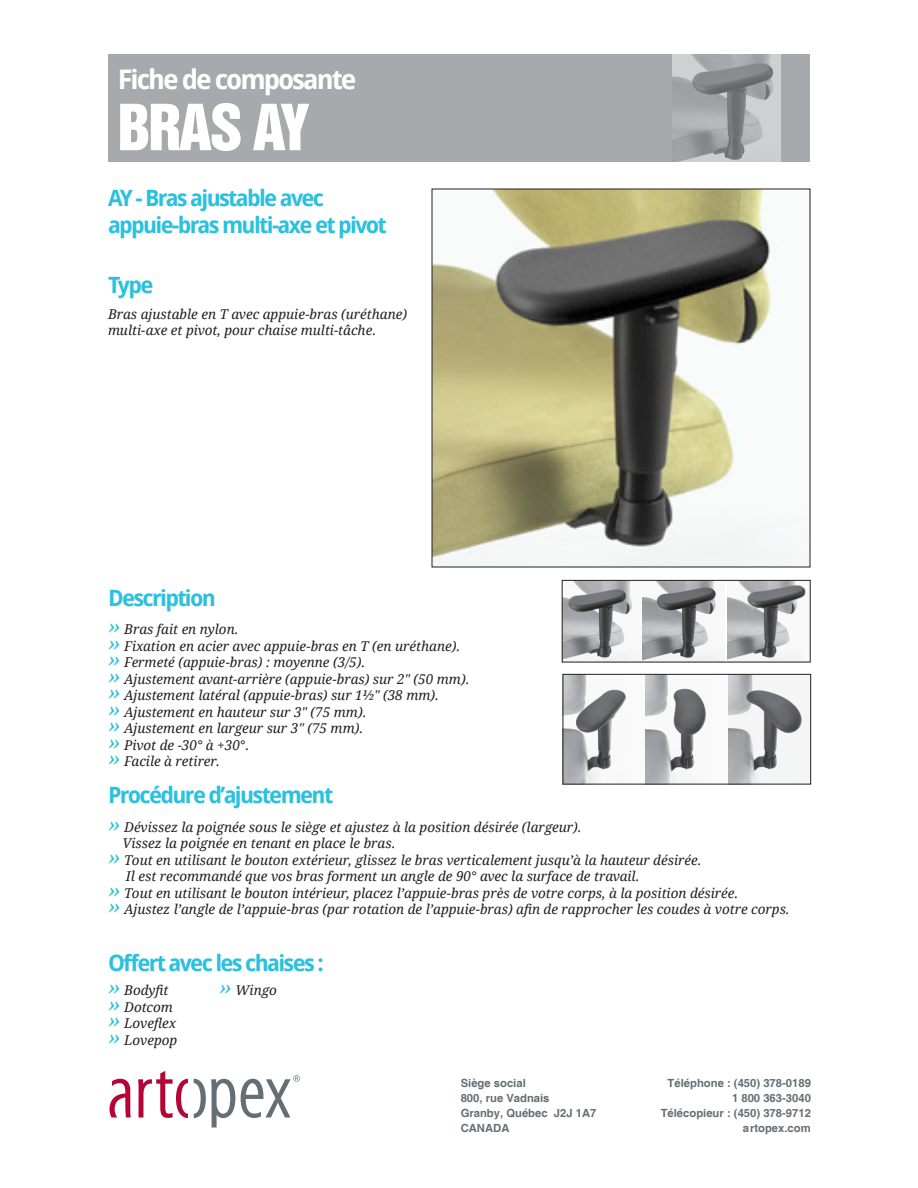
<style>
.page{position:relative;width:918px;height:1188px;background:#fff}
.page>*{position:absolute;margin:0;border:0;box-sizing:border-box;transform-origin:0 0}
.t1{font:58.2px "Switzerland Inserat Plain";letter-spacing:-.04em;color:#fff}
.t2{font:700 27px "Droid Sans";letter-spacing:-.075em;color:#fff}
.t3{font:700 22.5px "Droid Sans";letter-spacing:-.075em;color:#2bc1de}
.t4{font:italic 13.5px/16.5px "Droid Serif";color:#231f20}
.t5{font:700 11.25px/15px "Helvetica";color:#646f75}
.s1{font-size:22.5px;color:#2bc1de}
</style>
<div class="page">
<div style="left:108px;top:54px;width:702px;height:108px;background:#a8a9ad"></div>
<svg style="left:109px;top:1079px;width:22px;height:39px"></svg>
<svg style="left:138px;top:1071px;width:50px;height:47px"></svg>
<svg style="left:194px;top:1079px;width:41px;height:49px"></svg>
<svg style="left:241px;top:1075px;width:59px;height:43px"></svg>
<img style="left:673px;top:54px;width:108px;height:108px">
<img style="left:434px;top:191px;width:365px;height:374px">
<img style="left:565px;top:676px;width:244px;height:106px">
<div style="left:563px;top:674px;width:248px;height:110px;border:1px solid #231f20"></div>
<img style="left:564px;top:582px;width:77px;height:78px">
<img style="left:727px;top:582px;width:79px;height:78px">
<img style="left:642px;top:582px;width:83px;height:78px">
<div style="left:562px;top:580px;width:249px;height:82px;border:1px solid #231f20"></div>
<p class="t2" style="left:118px;top:62px;width:240px">Fiche de composante</p>
<p class="t1" style="left:118px;top:92px;width:194px">BRAS AY</p>
<p class="t3" style="left:108px;top:184px;width:218px">AY - Bras ajustable avec</p>
<p class="t3" style="left:108px;top:211px;width:280px">appuie-bras multi-axe et pivot</p>
<p class="t3" style="left:108px;top:270px;width:47px">Type</p>
<p class="t4" style="left:108px;top:306px;width:301px">Bras ajustable en T avec appuie-bras (uréthane) multi-axe et pivot, pour chaise multi-tâche.</p>
<p class="t3" style="left:108px;top:583px;width:110px">Description</p>
<p class="t4" style="left:108px;top:621px;width:132px"><span class="s1">››</span> Bras fait en nylon.</p>
<p class="t4" style="left:108px;top:638px;width:354px"><span class="s1">››</span> Fixation en acier avec appuie-bras en T (en uréthane).</p>
<p class="t4" style="left:108px;top:654px;width:259px"><span class="s1">››</span> Fermeté (appuie-bras) : moyenne (3/5).</p>
<p class="t4" style="left:108px;top:671px;width:363px"><span class="s1">››</span> Ajustement avant-arrière (appuie-bras) sur 2″ (50 mm).</p>
<p class="t4" style="left:108px;top:687px;width:333px"><span class="s1">››</span> Ajustement latéral (appuie-bras) sur 1½″ (38 mm).</p>
<p class="t4" style="left:108px;top:704px;width:260px"><span class="s1">››</span> Ajustement en hauteur sur 3″ (75 mm).</p>
<p class="t4" style="left:108px;top:720px;width:257px"><span class="s1">››</span> Ajustement en largeur sur 3″ (75 mm).</p>
<p class="t4" style="left:108px;top:737px;width:143px"><span class="s1">››</span> Pivot de -30° à +30°.</p>
<p class="t4" style="left:108px;top:753px;width:114px"><span class="s1">››</span> Facile à retirer.</p>
<p class="t3" style="left:108px;top:781px;width:227px">Procédure d’ajustement</p>
<p class="t4" style="left:108px;top:819px;width:475px"><span class="s1">››</span> Dévissez la poignée sous le siège et ajustez à la position désirée (largeur).</p>
<p class="t4" style="left:122px;top:835px;width:275px">Vissez la poignée en tenant en place le bras.</p>
<p class="t4" style="left:108px;top:852px;width:595px"><span class="s1">››</span> Tout en utilisant le bouton extérieur, glissez le bras verticalement jusqu’à la hauteur désirée.</p>
<p class="t4" style="left:126px;top:868px;width:515px">Il est recommandé que vos bras forment un angle de 90° avec la surface de travail.</p>
<p class="t4" style="left:108px;top:885px;width:632px"><span class="s1">››</span> Tout en utilisant le bouton intérieur, placez l’appuie-bras près de votre corps, à la position désirée.</p>
<p class="t4" style="left:108px;top:901px;width:683px"><span class="s1">››</span> Ajustez l’angle de l’appuie-bras (par rotation de l’appuie-bras) afin de rapprocher les coudes à votre corps.</p>
<p class="t3" style="left:108px;top:948px;width:217px">Offert avec les chaises :</p>
<p class="t4" style="left:108px;top:983px;width:62px"><span class="s1">››</span> Bodyfit</p>
<p class="t4" style="left:219px;top:983px;width:59px"><span class="s1">››</span> Wingo</p>
<p class="t4" style="left:108px;top:999px;width:67px"><span class="s1">››</span> Dotcom</p>
<p class="t4" style="left:108px;top:1016px;width:70px"><span class="s1">››</span> Loveflex</p>
<p class="t4" style="left:108px;top:1032px;width:71px"><span class="s1">››</span> Lovepop</p>
<p class="t5" style="left:461px;top:1076px;width:137px">Siège social<br>800, rue Vadnais<br>Granby, Québec J2J 1A7<br>CANADA</p>
<p class="t5" style="left:661px;top:1076px;width:152px;text-align:right">Téléphone : (450) 378-0189<br>1 800 363-3040<br>Télécopieur : (450) 378-9712 artopex.com</p>
</div>
